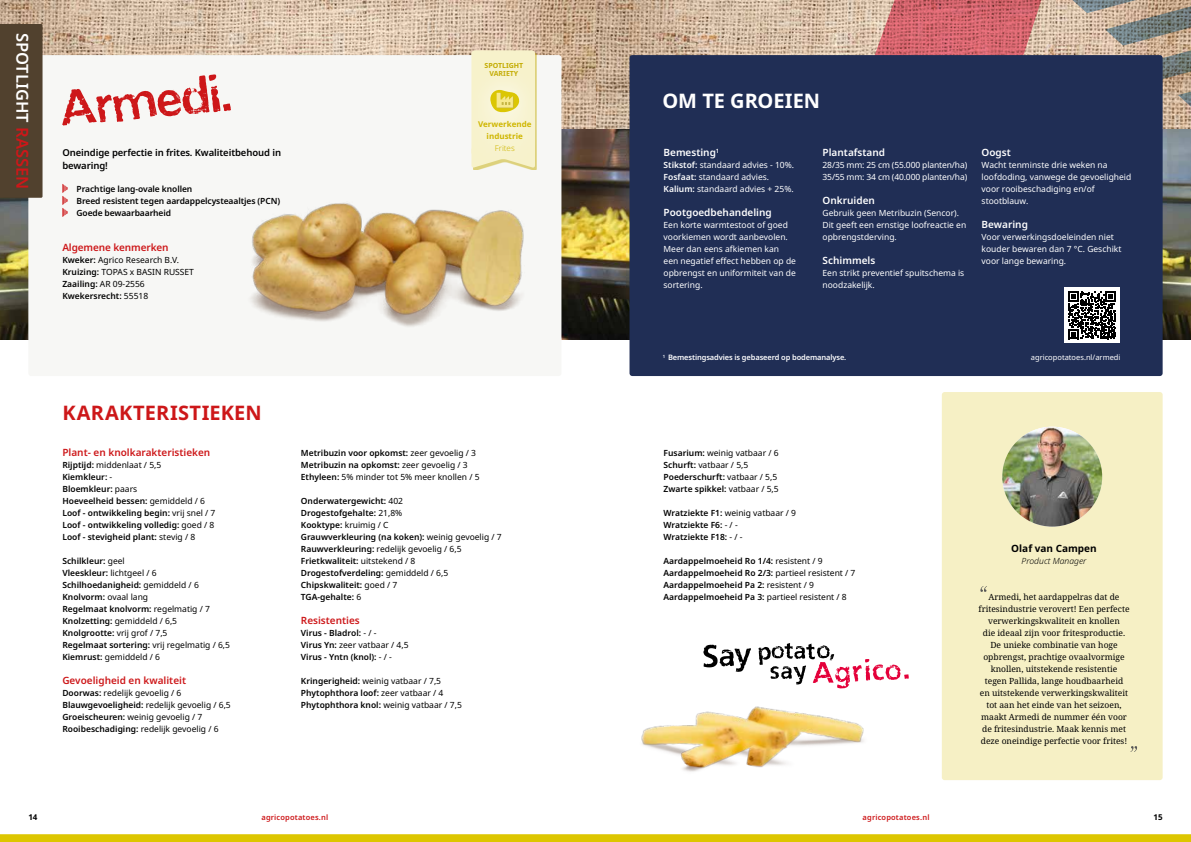
<style>
.page{position:relative;width:1191px;height:842px;background:#fff}
.page>*{position:absolute;margin:0;border:0;box-sizing:border-box;transform-origin:0 0}
.t1{font:50px "Agrico Tuberosum";color:#cd1719}
.t2{font:700 20px "Noto Sans";letter-spacing:.01em;color:#cd1719}
.t3{font:700 20px "Noto Sans";color:#fff}
.t4{font:600 16.5px "Noto Sans";color:#fff}
.t5{font:600 10px "Noto Sans";color:#cd1719}
.t6{font:600 10px "Noto Sans";color:#fff}
.t7{font:700 10px "Noto Sans";color:#000}
.t8{font:600 9.5px/13px "Noto Sans";letter-spacing:-.01em;color:#000}
.t9{font:600 8.5px/12px "Noto Sans";color:#000}
.t10{font:8.5px/12px "Noto Sans";color:#fff}
.t11{font:8.5px/12px "Noto Sans";color:#000}
.t12{font:8.5px/12px "Noto Serif";color:#000;text-align:center}
.t13{font:italic 300 8.5px "Noto Sans";color:#000}
.t14{font:700 8px/12px "Noto Sans";color:#cfb600;text-align:center}
.t15{font:300 8px "Noto Sans";color:#cfb600}
.t16{font:700 8px "Noto Sans";color:#000}
.t17{font:600 7.5px "Noto Sans";letter-spacing:-.015em;color:#fff}
.t18{font:600 7.5px "Noto Sans";letter-spacing:.02em;color:#cd1719}
.t19{font:7.5px "Noto Sans";color:#fff}
.t20{font:700 7px/8px "Noto Sans";color:#c3ab00;text-align:center}
.s1{color:#cd1719}
.s2{font-weight:600}
.s3{font-weight:400}
</style>
<div class="page">
<div style="left:941px;top:392px;width:221px;height:388px;background:#f6f0c5;border-radius:3px"></div>
<svg style="left:0;top:834px;width:1191px;height:8px;background:#ddc707"></svg>
<img style="left:0;top:198px;width:28px;height:142px">
<img style="left:561px;top:128px;width:68px;height:212px">
<img style="left:1162px;top:128px;width:29px;height:212px">
<img style="left:0;top:0;width:1191px;height:128px">
<svg style="left:1077px;top:0;width:114px;height:80px;background:#a99c8d"></svg>
<svg style="left:1162px;top:89px;width:29px;height:39px"></svg>
<svg style="left:759px;top:0;width:318px;height:55px;background:#d2938b"></svg>
<div style="left:629px;top:55px;width:533px;height:321px;background:#202e55;border-radius:3px"></div>
<div style="left:28px;top:55px;width:533px;height:321px;background:#f7f7f5;border-radius:3px"></div>
<div style="left:0;top:24px;width:43px;height:174px;background:#51412e"></div>
<div style="left:1064px;top:288px;width:55px;height:55px;background:#fff"></div>
<svg style="left:1068px;top:292px;width:47px;height:47px"></svg>
<svg style="left:473px;top:66px;width:64px;height:104px"></svg>
<svg style="left:471px;top:50px;width:64px;height:118px;background:#f5efc3"></svg>
<svg style="left:62px;top:184px;width:6px;height:33px"></svg>
<img style="left:251px;top:203px;width:273px;height:124px">
<img style="left:641px;top:706px;width:223px;height:66px">
<svg style="left:703px;top:645px;width:48px;height:27px"></svg>
<svg style="left:758px;top:643px;width:151px;height:46px"></svg>
<svg style="left:980px;top:586px;width:7px;height:6px"></svg>
<svg style="left:1130px;top:746px;width:7px;height:6px"></svg>
<img style="left:1002px;top:427px;width:100px;height:100px;border-radius:50px">
<h3 class="t4" style="left:32px;top:33px;width:158px;rotate:90deg">SPOTLIGHT <span class="s1">RASSEN</span></h3>
<h1 class="t1" style="left:56px;top:77px;width:174px;rotate:-5deg">Armedi.</h1>
<p class="t8" style="left:62px;top:146px;width:220px">Oneindige perfectie in frites. Kwaliteitbehoud in bewaring!</p>
<p class="t9" style="left:77px;top:183px;width:205px">Prachtige lang-ovale knollen<br>Breed resistent tegen aardappelcysteaaltjes (PCN)<br>Goede bewaarbaarheid</p>
<p class="t5" style="left:62px;top:242px;width:108px">Algemene kenmerken</p>
<p class="t11" style="left:62px;top:254px;width:133px"><span class="s2">Kweker:</span> Agrico Research B.V.<br><span class="s2">Kruizing:</span> TOPAS x BASIN RUSSET<br><span class="s2">Zaailing:</span> AR 09-2556<br><span class="s2">Kwekersrecht:</span> 55518</p>
<p class="t20" style="left:484px;top:62px;width:40px">SPOTLIGHT<br>VARIETY</p>
<p class="t14" style="left:478px;top:118px;width:55px">Verwerkende industrie</p>
<p class="t15" style="left:495px;top:144px;width:21px">Frites</p>
<h2 class="t2" style="left:62px;top:401px;width:201px">KARAKTERISTIEKEN</h2>
<p class="t5" style="left:62px;top:447px;width:149px">Plant- en knolkarakteristieken</p>
<p class="t9" style="left:62px;top:459px;width:155px">Rijptijd: <span class="s3">middenlaat / 5,5<br></span>Kiemkleur: <span class="s3">-<br></span>Bloemkleur: <span class="s3">paars<br></span>Hoeveelheid bessen: <span class="s3">gemiddeld / 6<br></span>Loof - ontwikkeling begin: <span class="s3">vrij snel / 7<br></span>Loof - ontwikkeling volledig: <span class="s3">goed / 8<br></span>Loof - stevigheid plant: <span class="s3">stevig / 8</span></p>
<p class="t9" style="left:62px;top:555px;width:169px">Schilkleur: <span class="s3">geel<br></span>Vleeskleur: <span class="s3">lichtgeel / 6<br></span>Schilhoedanigheid: <span class="s3">gemiddeld / 6<br></span>Knolvorm: <span class="s3">ovaal lang<br></span>Regelmaat knolvorm: <span class="s3">regelmatig / 7<br></span>Knolzetting: <span class="s3">gemiddeld / 6,5<br></span>Knolgrootte: <span class="s3">vrij grof / 7,5<br></span>Regelmaat sortering: <span class="s3">vrij regelmatig / 6,5<br></span>Kiemrust: <span class="s3">gemiddeld / 6</span></p>
<p class="t5" style="left:62px;top:675px;width:125px">Gevoeligheid en kwaliteit</p>
<p class="t11" style="left:62px;top:687px;width:170px"><span class="s2">Doorwas:</span> redelijk gevoelig / 6<br><span class="s2">Blauwgevoeligheid:</span> redelijk gevoelig / 6,5<br><span class="s2">Groeischeuren:</span> weinig gevoelig / 7<br><span class="s2">Rooibeschadiging:</span> redelijk gevoelig / 6</p>
<p class="t11" style="left:301px;top:447px;width:180px"><span class="s2">Metribuzin voor opkomst:</span> zeer gevoelig / 3<br><span class="s2">Metribuzin na opkomst:</span> zeer gevoelig / 3<br><span class="s2">Ethyleen:</span> 5% minder tot 5% meer knollen / 5</p>
<p class="t9" style="left:301px;top:495px;width:202px">Onderwatergewicht: <span class="s3">402<br></span>Drogestofgehalte: <span class="s3">21,8%<br></span>Kooktype: <span class="s3">kruimig / C<br></span>Grauwverkleuring (na koken): <span class="s3">weinig gevoelig / 7<br></span>Rauwverkleuring: <span class="s3">redelijk gevoelig / 6,5<br></span>Frietkwaliteit: <span class="s3">uitstekend / 8<br></span>Drogestofverdeling: <span class="s3">gemiddeld / 6,5<br></span>Chipskwaliteit: <span class="s3">goed / 7<br></span>TGA-gehalte: <span class="s3">6</span></p>
<p class="t5" style="left:301px;top:615px;width:60px">Resistenties</p>
<p class="t9" style="left:301px;top:627px;width:109px">Virus - Bladrol: <span class="s3">- / -<br></span>Virus Yn: <span class="s3">zeer vatbaar / 4,5<br></span>Virus - Yntn (knol): <span class="s3">- / -</span></p>
<p class="t9" style="left:301px;top:675px;width:162px">Kringerigheid: <span class="s3">weinig vatbaar / 7,5<br></span>Phytophthora loof: <span class="s3">zeer vatbaar / 4<br></span>Phytophthora knol: <span class="s3">weinig vatbaar / 7,5</span></p>
<h2 class="t3" style="left:662px;top:89px;width:159px">OM TE GROEIEN</h2>
<p class="t6" style="left:663px;top:147px;width:57px">Bemesting<sup>1</sup></p>
<p class="t10" style="left:663px;top:159px;width:132px"><span class="s2">Stikstof:</span> standaard advies - 10%.<br><span class="s2">Fosfaat:</span> standaard advies.<br><span class="s2">Kalium:</span> standaard advies + 25%.</p>
<p class="t6" style="left:663px;top:207px;width:110px">Pootgoedbehandeling</p>
<p class="t10" style="left:663px;top:219px;width:134px">Een korte warmtestoot of goed voorkiemen wordt aanbevolen.<br>Meer dan eens afkiemen kan een negatief effect hebben op de opbrengst en uniformiteit van de sortering.</p>
<p class="t6" style="left:822px;top:147px;width:64px">Plantafstand</p>
<p class="t10" style="left:822px;top:159px;width:146px">28/35 mm: 25 cm (55.000 planten/ha)<br>35/55 mm: 34 cm (40.000 planten/ha)</p>
<p class="t6" style="left:822px;top:195px;width:54px">Onkruiden</p>
<p class="t10" style="left:822px;top:207px;width:145px">Gebruik geen Metribuzin (Sencor).<br>Dit geeft een ernstige loofreactie en opbrengstderving.</p>
<p class="t6" style="left:822px;top:255px;width:54px">Schimmels</p>
<p class="t10" style="left:822px;top:267px;width:143px">Een strikt preventief spuitschema is noodzakelijk.</p>
<p class="t6" style="left:981px;top:147px;width:31px">Oogst</p>
<p class="t10" style="left:981px;top:159px;width:151px">Wacht tenminste drie weken na loofdoding, vanwege de gevoeligheid voor rooibeschadiging en/of stootblauw.</p>
<p class="t6" style="left:981px;top:219px;width:48px">Bewaring</p>
<p class="t10" style="left:981px;top:231px;width:141px">Voor verwerkingsdoeleinden niet kouder bewaren dan 7 °C. Geschikt voor lange bewaring.</p>
<p class="t17" style="left:663px;top:353px;width:185px"><sup>1</sup> Bemestingsadvies is gebaseerd op bodemanalyse.</p>
<p class="t19" style="left:1030px;top:352px;width:91px">agricopotatoes.nl/armedi</p>
<p class="t11" style="left:663px;top:447px;width:117px"><span class="s2">Fusarium:</span> weinig vatbaar / 6<br><span class="s2">Schurft:</span> vatbaar / 5,5<br><span class="s2">Poederschurft:</span> vatbaar / 5,5<br><span class="s2">Zwarte spikkel:</span> vatbaar / 5,5</p>
<p class="t9" style="left:663px;top:507px;width:134px">Wratziekte F1: <span class="s3">weinig vatbaar / 9<br></span>Wratziekte F6: <span class="s3">- / -<br></span>Wratziekte F18: <span class="s3">- / -</span></p>
<p class="t9" style="left:663px;top:555px;width:193px">Aardappelmoeheid Ro 1/4: <span class="s3">resistent / 9<br></span>Aardappelmoeheid Ro 2/3: <span class="s3">partieel resistent / 7<br></span>Aardappelmoeheid Pa 2: <span class="s3">resistent / 9<br></span>Aardappelmoeheid Pa 3: <span class="s3">partieel resistent / 8</span></p>
<p class="t7" style="left:1011px;top:543px;width:87px">Olaf van Campen</p>
<p class="t13" style="left:1021px;top:555px;width:66px">Product Manager</p>
<p class="t12" style="left:978px;top:591px;width:152px">Armedi, het aardappelras dat de fritesindustrie verovert! Een perfecte verwerkingskwaliteit en knollen<br>die ideaal zijn voor fritesproductie.<br>De unieke combinatie van hoge opbrengst, prachtige ovaalvormige knollen, uitstekende resistentie<br>tegen Pallida, lange houdbaarheid<br>en uitstekende verwerkingskwaliteit tot aan het einde van het seizoen, maakt Armedi de nummer één voor de fritesindustrie. Maak kennis met deze oneindige perfectie voor frites!</p>
<p class="t16" style="left:28px;top:813px;width:11px">14</p>
<p class="t16" style="left:1153px;top:813px;width:11px">15</p>
<p class="t18" style="left:261px;top:813px;width:68px">agricopotatoes.nl</p>
<p class="t18" style="left:862px;top:813px;width:68px">agricopotatoes.nl</p>
</div>
